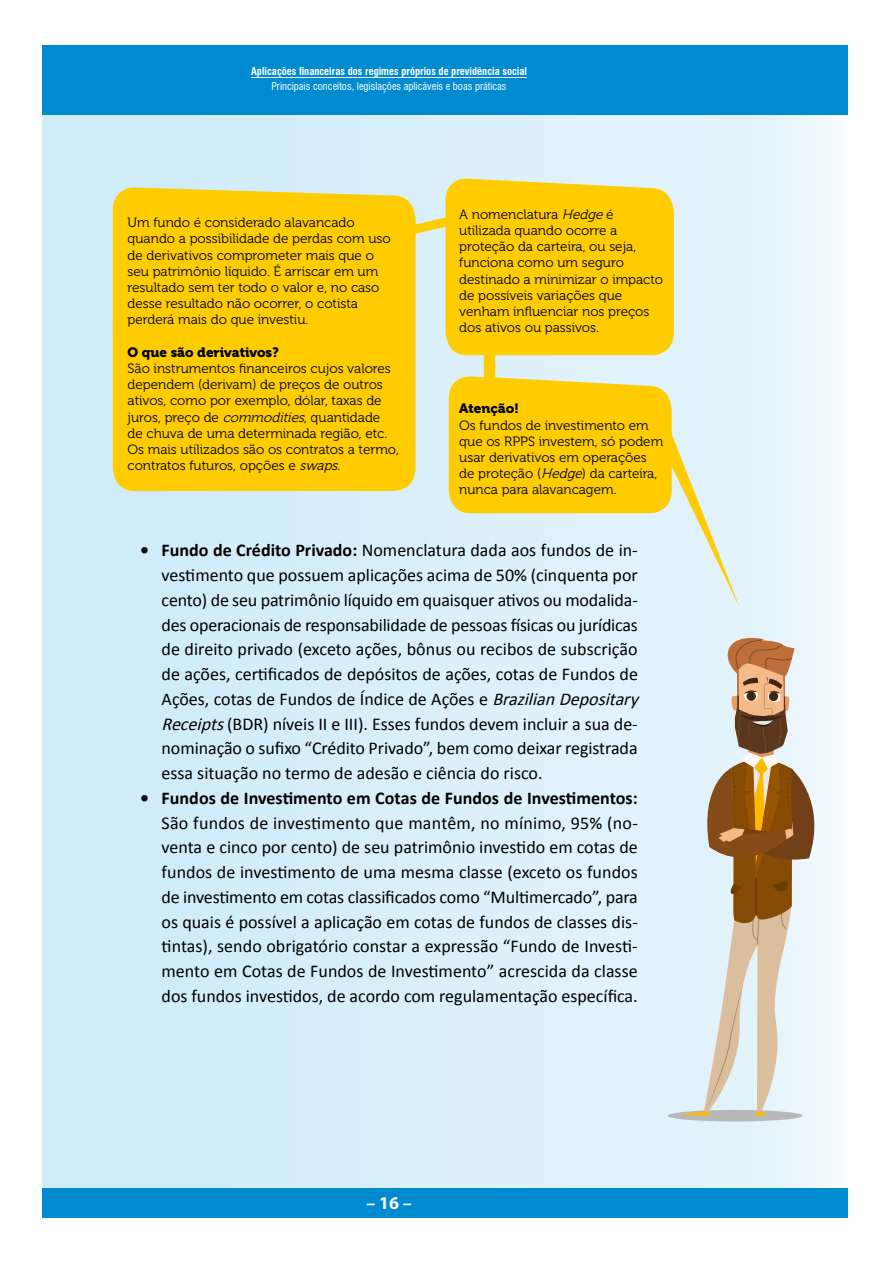
<style>
.page{position:relative;width:893px;height:1263px;background:#fff}
.page>*{position:absolute;margin:0;border:0;box-sizing:border-box;transform-origin:0 0}
.t1{font:18px/24.8px "Calibri";color:#000}
.t2{font:700 18px "Calibri";color:#000}
.t3{font:700 18px "Myriad Pro";color:#fff}
.t4{font:13.5px/16.2px "Museo 300";color:#000}
.t5{font:13.5px "Museo 900";color:#000}
.t6{font:700 condensed 10.5px "Swiss 721 BT";color:#fff}
.t7{font:condensed 10.5px "Swiss 721 BT";color:#fff}
.s1{font-style:italic}
.s2{font-weight:700}
</style>
<div class="page">
<div style="left:43px;top:45px;width:807px;height:1173px;background:linear-gradient(to right,#cceaf9,#eaf6fc)"></div>
<div style="left:43px;top:45px;width:805px;height:70px;background:#008bd0"></div>
<div style="left:43px;top:1188px;width:805px;height:30px;background:#008bd0"></div>
<hr style="left:251px;top:77px;width:276px;height:1px;background:#fff">
<div style="left:668px;top:1110px;width:135px;height:11px;background:#b8b8b8;border-radius:50%"></div>
<svg style="left:113px;top:178px;width:627px;height:430px;background:#efda65"></svg>
<svg style="left:684px;top:638px;width:144px;height:477px;background:#cfc5b6"></svg>
<p class="t6" style="left:251px;top:65px;width:277px">Aplicações financeiras dos regimes próprios de previdência social</p>
<p class="t7" style="left:272px;top:80px;width:236px">Principais conceitos, legislações aplicáveis e boas práticas</p>
<p class="t4" style="left:128px;top:215px;width:265px">Um fundo é considerado alavancado quando a possibilidade de perdas com uso de derivativos comprometer mais que o seu patrimônio líquido. É arriscar em um resultado sem ter todo o valor e, no caso desse resultado não ocorrer, o cotista perderá mais do que investiu.</p>
<p class="t5" style="left:128px;top:344px;width:153px">O que são derivativos?</p>
<p class="t4" style="left:128px;top:361px;width:273px">São instrumentos financeiros cujos valores dependem (derivam) de preços de outros ativos, como por exemplo, dólar, taxas de juros, preço de <span class="s1">commodities</span>, quantidade de chuva de uma determinada região, etc.<br>Os mais utilizados são os contratos a termo, contratos futuros, opções e <span class="s1">swaps</span>.</p>
<p class="t4" style="left:459px;top:206px;width:205px">A nomenclatura <span class="s1">Hedge</span> é utilizada quando ocorre a proteção da carteira, ou seja, funciona como um seguro destinado a minimizar o impacto de possíveis variações que venham influenciar nos preços dos ativos ou passivos.</p>
<p class="t5" style="left:459px;top:401px;width:61px">Atenção!</p>
<p class="t4" style="left:459px;top:417px;width:205px">Os fundos de investimento em que os RPPS investem, só podem usar derivativos em operações de proteção (<span class="s1">Hedge</span>) da carteira, nunca para alavancagem.</p>
<p class="t1" style="left:162px;top:538px;width:483px;text-indent:-21px"><span class="s2">• Fundo de Crédito Privado:</span> Nomenclatura dada aos fundos de in&shy;vestimento que possuem aplicações acima de 50% (cinquenta por cento) de seu patrimônio líquido em quaisquer ativos ou modalida&shy;des operacionais de responsabilidade de pessoas físicas ou jurídicas de direito privado (exceto ações, bônus ou recibos de subscrição de ações, certificados de depósitos de ações, cotas de Fundos de Ações, cotas de Fundos de Índice de Ações e <span class="s1">BrazilianDepositary Receipts</span>(BDR) níveis II e III). Esses fundos devem incluir a sua de&shy;nominação o sufixo “Crédito Privado”, bem como deixar registrada essa situação no termo de adesão e ciência do risco.</p>
<p class="t2" style="left:140px;top:786px;width:499px">• Fundos de Investimento em Cotas de Fundos de Investimentos:</p>
<p class="t1" style="left:162px;top:810px;width:478px;text-align:justify">São fundos de investimento que mantêm, no mínimo, 95% (no&shy;venta e cinco por cento) de seu patrimônio investido em cotas de fundos de investimento de uma mesma classe (exceto os fundos de investimento em cotas classificados como “Multimercado”, para os quais é possível a aplicação em cotas de fundos de classes dis&shy;tintas), sendo obrigatório constar a expressão “Fundo de Investi&shy;mento em Cotas de Fundos de Investimento” acrescida da classe dos fundos investidos, de acordo com regulamentação específica.</p>
<p class="t3" style="left:366px;top:1191px;width:47px">– 16 –</p>
</div>
